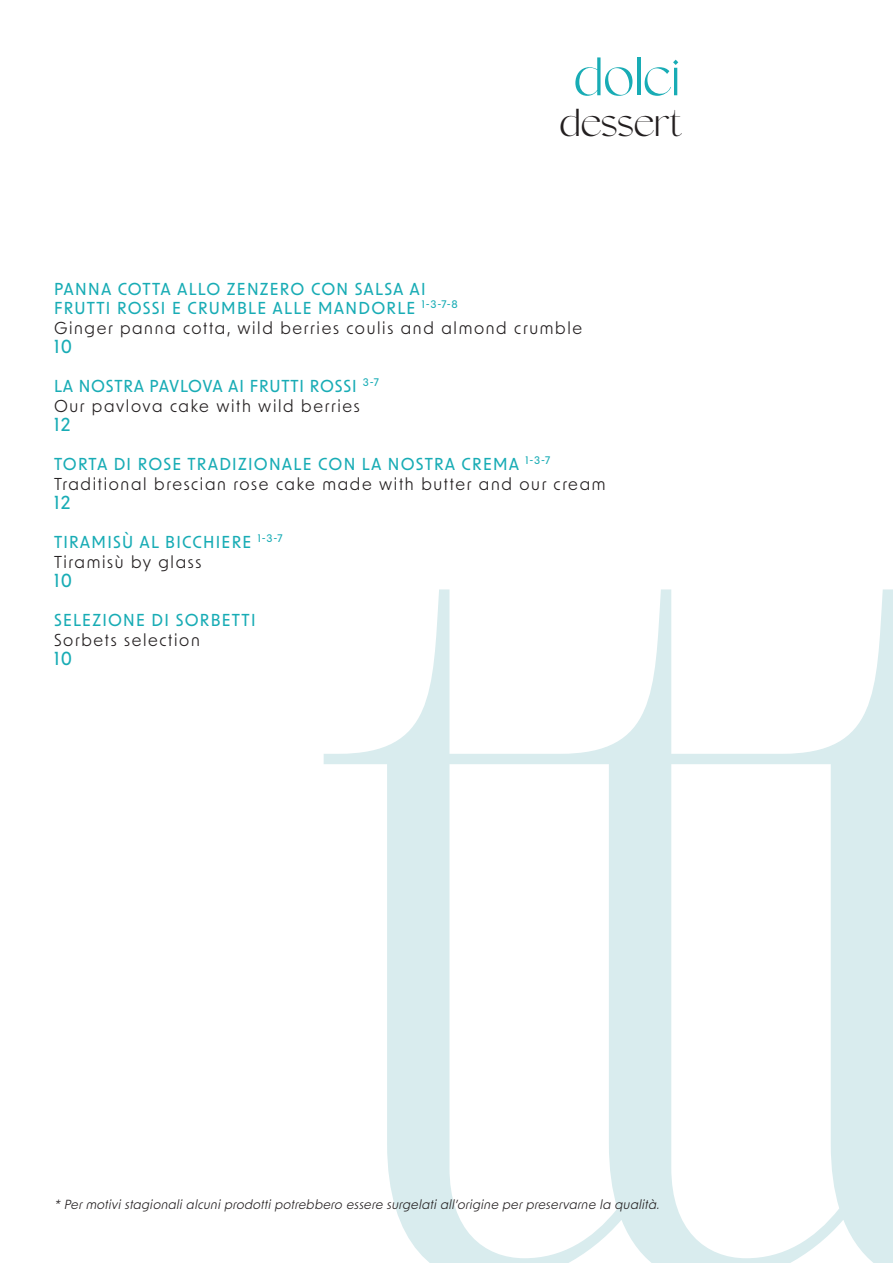
<style>
.page{position:relative;width:893px;height:1263px;background:#fff}
.page>*{position:absolute;margin:0;border:0;box-sizing:border-box;transform-origin:0 0}
.t1{font:55.05px "Rayleigh Glamour";color:#18acb5}
.t2{font:39.6px "Rayleigh Glamour";color:#231f20}
.t3{font:500 18px "New Order";letter-spacing:.075em;color:#18acb5}
.t4{font:16.5px "New Order";letter-spacing:.1em;color:#231f20}
.t5{font:500 16.5px/19.5px "New Order";letter-spacing:.075em;color:#18acb5}
.t6{font:500 16.5px "New Order";letter-spacing:.05em;color:#18acb5}
.t7{font:italic 12.6px "New Order";color:#231f20}
</style>
<div class="page">
<svg style="left:324px;top:589px;width:569px;height:674px"></svg>
<p class="t1" style="left:574px;top:46px;width:108px">dolci</p>
<p class="t2" style="left:559px;top:100px;width:122px">dessert</p>
<p class="t5" style="left:54px;top:278px;width:405px">PANNA COTTA ALLO ZENZERO CON SALSA AI<br>FRUTTI ROSSI E CRUMBLE ALLE MANDORLE <sup>1-3-7-8</sup></p>
<p class="t4" style="left:54px;top:317px;width:530px">Ginger panna cotta, wild berries coulis and almond crumble</p>
<p class="t3" style="left:54px;top:335px;width:20px">10</p>
<p class="t6" style="left:54px;top:376px;width:326px">LA NOSTRA PAVLOVA AI FRUTTI ROSSI <sup>3-7</sup></p>
<p class="t4" style="left:54px;top:395px;width:307px">Our pavlova cake with wild berries</p>
<p class="t3" style="left:54px;top:413px;width:18px">12</p>
<p class="t5" style="left:54px;top:454px;width:498px">TORTA DI ROSE TRADIZIONALE CON LA NOSTRA CREMA <sup>1-3-7</sup></p>
<p class="t4" style="left:54px;top:473px;width:553px">Traditional brescian rose cake made with butter and our cream</p>
<p class="t3" style="left:54px;top:491px;width:18px">12</p>
<p class="t5" style="left:54px;top:532px;width:230px">TIRAMISÙ AL BICCHIERE <sup>1-3-7</sup></p>
<p class="t4" style="left:54px;top:551px;width:149px">Tiramisù by glass</p>
<p class="t3" style="left:54px;top:569px;width:20px">10</p>
<p class="t5" style="left:54px;top:610px;width:203px">SELEZIONE DI SORBETTI</p>
<p class="t4" style="left:54px;top:629px;width:147px">Sorbets selection</p>
<p class="t3" style="left:54px;top:647px;width:20px">10</p>
<p class="t7" style="left:54px;top:1196px;width:609px">* Per motivi stagionali alcuni prodotti potrebbero essere surgelati all’origine per preservarne la qualità.</p>
</div>
